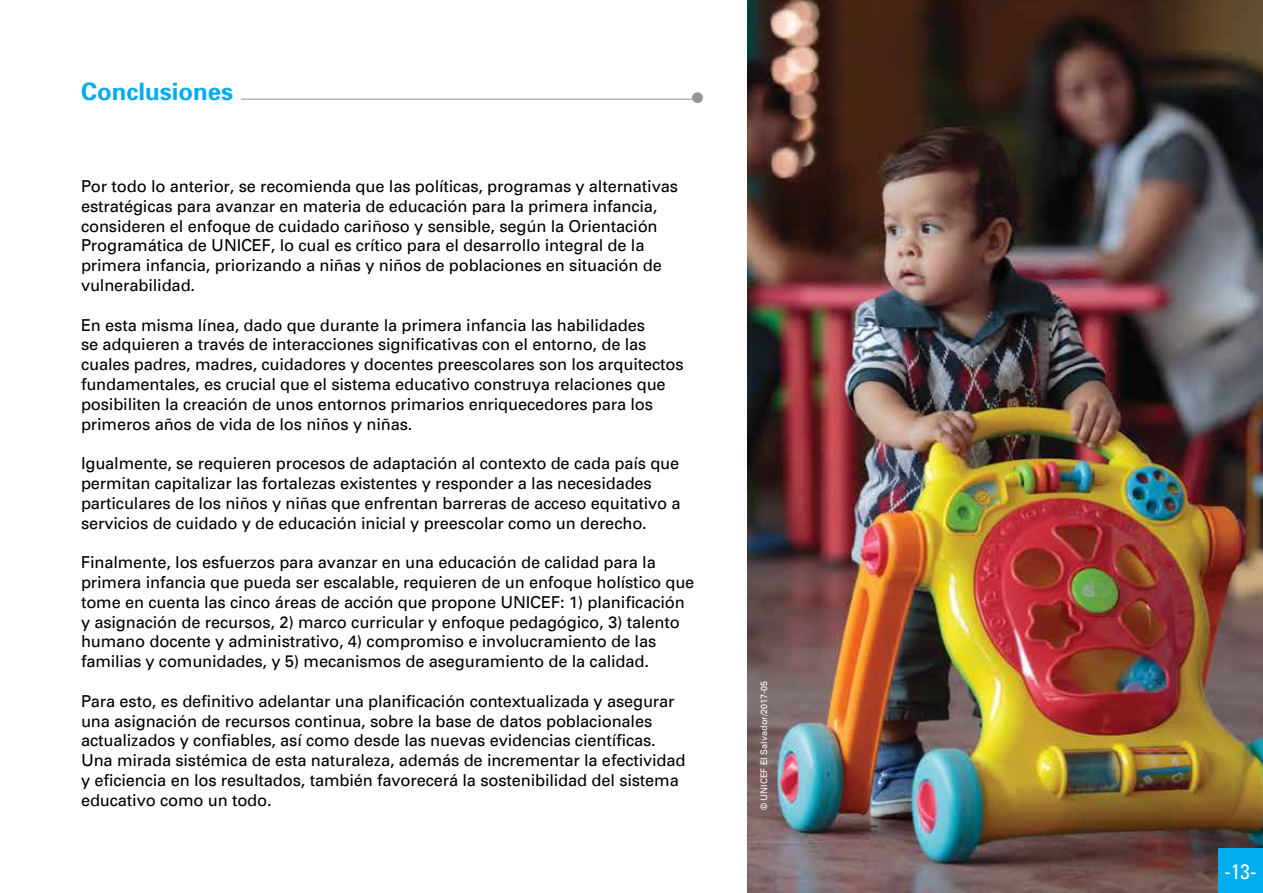
<style>
.page{position:relative;width:1263px;height:893px;background:#fff}
.page>*{position:absolute;margin:0;border:0;box-sizing:border-box;transform-origin:0 0}
.t1{font:700 24px "Univers";color:#00aeef}
.t2{font:condensed 21px "Univers";color:#fff}
.t3{font:16.5px/19.8px "Univers";letter-spacing:-.01em;color:#000}
.t4{font:9px "Univers";color:#fff}
</style>
<div class="page">
<img style="left:747px;top:0;width:516px;height:893px">
<div style="left:1218px;top:848px;width:45px;height:45px;background:#00aeef"></div>
<hr style="left:241px;top:99px;width:452px;height:1px;background:#939598">
<div style="left:693px;top:93px;width:9px;height:9px;background:#939598;border-radius:50%"></div>
<div style="left:692px;top:92px;width:11px;height:11px;border:2px solid #939598;border-radius:50%"></div>
<h1 class="t1" style="left:81px;top:77px;width:154px">Conclusiones</h1>
<p class="t3" style="left:81px;top:176px;width:598px">Por todo lo anterior, se recomienda que las políticas, programas y alternativas estratégicas para avanzar en materia de educación para la primera infancia, consideren el enfoque de cuidado cariñoso y sensible, según la Orientación Programática de UNICEF, lo cual es crítico para el desarrollo integral de la primera infancia, priorizando a niñas y niños de poblaciones en situación de vulnerabilidad.</p>
<p class="t3" style="left:81px;top:315px;width:604px">En esta misma línea, dado que durante la primera infancia las habilidades<br>se adquieren a través de interacciones significativas con el entorno, de las cuales padres, madres, cuidadores y docentes preescolares son los arquitectos fundamentales, es crucial que el sistema educativo construya relaciones que posibiliten la creación de unos entornos primarios enriquecedores para los primeros años de vida de los niños y niñas.</p>
<p class="t3" style="left:81px;top:454px;width:601px">Igualmente, se requieren procesos de adaptación al contexto de cada país que permitan capitalizar las fortalezas existentes y responder a las necesidades particulares de los niños y niñas que enfrentan barreras de acceso equitativo a servicios de cuidado y de educación inicial y preescolar como un derecho.</p>
<p class="t3" style="left:81px;top:553px;width:615px">Finalmente, los esfuerzos para avanzar en una educación de calidad para la primera infancia que pueda ser escalable, requieren de un enfoque holístico que tome en cuenta las cinco áreas de acción que propone UNICEF: 1) planificación y asignación de recursos, 2) marco curricular y enfoque pedagógico, 3) talento humano docente y administrativo, 4) compromiso e involucramiento de las familias y comunidades, y 5) mecanismos de aseguramiento de la calidad.</p>
<p class="t3" style="left:81px;top:691px;width:606px">Para esto, es definitivo adelantar una planificación contextualizada y asegurar una asignación de recursos continua, sobre la base de datos poblacionales actualizados y confiables, así como desde las nuevas evidencias científicas.<br>Una mirada sistémica de esta naturaleza, además de incrementar la efectividad y eficiencia en los resultados, también favorecerá la sostenibilidad del sistema educativo como un todo.</p>
<p class="t4" style="left:759px;top:810px;width:131px;rotate:-90deg">© UNICEF El Salvador/2017-05</p>
<p class="t2" style="left:1224px;top:859px;width:34px">-13-</p>
</div>
